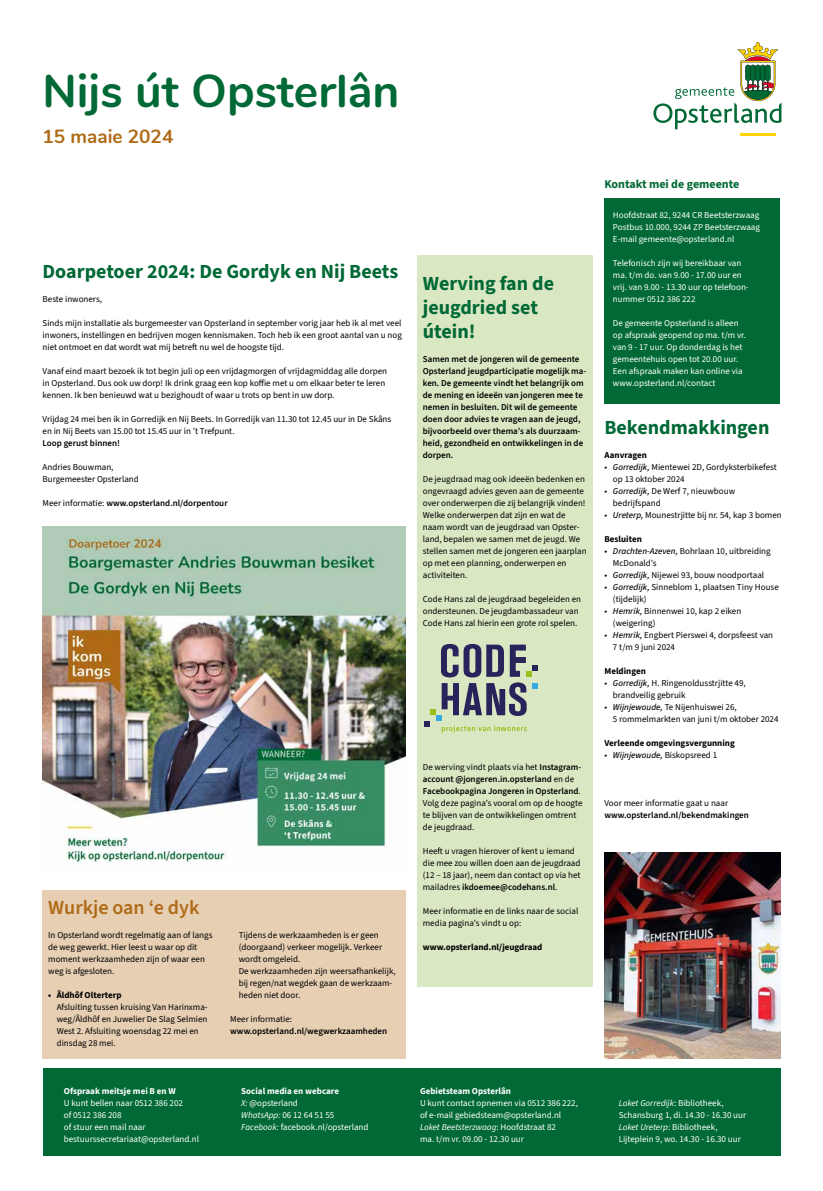
<style>
.page{position:relative;width:823px;height:1191px;background:#fff}
.page>*{position:absolute;margin:0;border:0;box-sizing:border-box;transform-origin:0 0}
.t1{font:700 46px "Nunito";color:#006935}
.t2{font:700 20px/24px "Source Sans 3";color:#006935}
.t3{font:600 20px "Source Sans 3";color:#af6a15}
.t4{font:700 19px "Nunito";color:#af6a15}
.t5{font:700 12px "Source Sans 3";color:#006935}
.t6{font:9px/12px "Source Sans 3";color:#000}
.t7{font:9px/12px "Source Sans 3";color:#fff}
.t8{font:600 9px/12px "Source Sans 3";color:#000}
.t9{font:700 9px "Source Sans 3";color:#000}
.t10{font:700 9px "Source Sans 3";color:#fff}
.t11{font:italic 500 9px "Source Sans 3";color:#000}
.s1{font-weight:400}
.s2{font-weight:700}
.s3{font-style:italic}
.s4{font-weight:600}
.s5{font-weight:500;font-style:italic}
.s6{font-weight:400;font-style:normal}
</style>
<div class="page">
<div style="left:43px;top:890px;width:362px;height:168px;background:#e6cfb3"></div>
<div style="left:43px;top:1067px;width:737px;height:88px;background:#006935"></div>
<hr style="left:740px;top:133px;width:35px;height:3px;background:#ffd300">
<svg style="left:653px;top:42px;width:128px;height:87px"></svg>
<div style="left:604px;top:198px;width:176px;height:206px;background:#006935"></div>
<div style="left:417px;top:255px;width:175px;height:731px;background:#dae7c3"></div>
<img style="left:604px;top:852px;width:176px;height:206px">
<svg style="left:424px;top:644px;width:113px;height:88px"></svg>
<img style="left:43px;top:526px;width:362px;height:339px">
<h1 class="t1" style="left:43px;top:58px;width:358px">Nijs út Opsterlân</h1>
<h3 class="t4" style="left:43px;top:122px;width:132px">15 maaie 2024</h3>
<h2 class="t2" style="left:43px;top:260px;width:357px">Doarpetoer 2024: De Gordyk en Nij Beets</h2>
<p class="t6" style="left:43px;top:293px;width:61px">Beste inwoners,</p>
<p class="t6" style="left:43px;top:317px;width:360px;text-align:justify">Sinds mijn installatie als burgemeester van Opsterland in september vorig jaar heb ik al met veel inwoners, instellingen en bedrijven mogen kennismaken. Toch heb ik een groot aantal van u nog niet ontmoet en dat wordt wat mij betreft nu wel de hoogste tijd.</p>
<p class="t6" style="left:43px;top:365px;width:346px">Vanaf eind maart bezoek ik tot begin juli op een vrijdagmorgen of vrijdagmiddag alle dorpen in Opsterland. Dus ook uw dorp! Ik drink graag een kop koffie met u om elkaar beter te leren kennen. Ik ben benieuwd wat u bezighoudt of waar u trots op bent in uw dorp.</p>
<p class="t6" style="left:43px;top:413px;width:350px">Vrijdag 24 mei ben ik in Gorredijk en Nij Beets. In Gorredijk van 11.30 tot 12.45 uur in De Skâns en in Nij Beets van 15.00 tot 15.45 uur in ’t Trefpunt.</p>
<p class="t8" style="left:43px;top:437px;width:79px">Loop gerust binnen!</p>
<p class="t6" style="left:43px;top:461px;width:98px">Andries Bouwman,<br>Burgemeester Opsterland</p>
<p class="t8" style="left:43px;top:497px;width:186px"><span class="s1">Meer informatie:</span> www.opsterland.nl/dorpentour</p>
<h2 class="t3" style="left:48px;top:894px;width:153px">Wurkje oan ‘e dyk</h2>
<p class="t6" style="left:48px;top:929px;width:166px">In Opsterland wordt regelmatig aan of langs de weg gewerkt. Hier leest u waar op dit moment werkzaamheden zijn of waar een weg is afgesloten.</p>
<p class="t9" style="left:48px;top:989px;width:75px">• Âldhôf Olterterp</p>
<p class="t6" style="left:57px;top:1001px;width:152px">Afsluiting tussen kruising Van Harinxma&shy;weg/Âldhôf en Juwelier De Slag Selmien West 2. Afsluiting woensdag 22 mei en dinsdag 28 mei.</p>
<p class="t10" style="left:64px;top:1085px;width:113px">Ofspraak meitsje mei B en W</p>
<p class="t7" style="left:64px;top:1097px;width:136px">U kunt bellen naar 0512 386 202<br>of 0512 386 208<br>of stuur een mail naar bestuurssecretariaat@opsterland.nl</p>
<p class="t6" style="left:238px;top:929px;width:158px">Tijdens de werkzaamheden is er geen (doorgaand) verkeer mogelijk. Verkeer wordt omgeleid.<br>De werkzaamheden zijn weersafhankelijk, bij regen/nat wegdek gaan de werkzaam&shy;heden niet door.</p>
<p class="t6" style="left:230px;top:1013px;width:63px">Meer informatie:</p>
<p class="t8" style="left:230px;top:1025px;width:158px">www.opsterland.nl/wegwerkzaamheden</p>
<p class="t7" style="left:241px;top:1085px;width:129px"><span class="s2">Social media en webcare<br></span><span class="s3">X:</span> @opsterland<br><span class="s3">WhatsApp:</span> 06 12 64 51 55<br><span class="s3">Facebook:</span> facebook.nl/opsterland</p>
<h2 class="t2" style="left:422px;top:272px;width:133px">Werving fan de jeugdried set útein!</h2>
<p class="t8" style="left:422px;top:353px;width:165px">Samen met de jongeren wil de gemeente Opsterland jeugdparticipatie mogelijk ma&shy;ken. De gemeente vindt het belangrijk om de mening en ideeën van jongeren mee te nemen in besluiten. Dit wil de gemeente doen door advies te vragen aan de jeugd, bijvoorbeeld over thema’s als duurzaam&shy;heid, gezondheid en ontwikkelingen in de dorpen.</p>
<p class="t6" style="left:422px;top:473px;width:165px">De jeugdraad mag ook ideeën bedenken en ongevraagd advies geven aan de gemeente over onderwerpen die zij belangrijk vinden!<br>Welke onderwerpen dat zijn en wat de naam wordt van de jeugdraad van Opster&shy;land, bepalen we samen met de jeugd. We stellen samen met de jongeren een jaarplan op met een planning, onderwerpen en activiteiten.</p>
<p class="t6" style="left:422px;top:593px;width:160px">Code Hans zal de jeugdraad begeleiden en ondersteunen. De jeugdambassadeur van<br>Code Hans zal hierin een grote rol spelen.</p>
<p class="t6" style="left:422px;top:761px;width:161px">De werving vindt plaats via het <span class="s4">Instagram&shy;account @jongeren.in.opsterland</span> en de <span class="s4">Facebookpagina Jongeren in Opsterland</span>.<br>Volg deze pagina’s vooral om op de hoogte te blijven van de ontwikkelingen omtrent de jeugdraad.</p>
<p class="t6" style="left:422px;top:845px;width:159px">Heeft u vragen hierover of kent u iemand die mee zou willen doen aan de jeugdraad (12 – 18 jaar), neem dan contact op via het mailadres <span class="s4">ikdoemee@codehans.nl</span>.</p>
<p class="t6" style="left:422px;top:905px;width:157px">Meer informatie en de links naar de social media pagina’s vindt u op:</p>
<p class="t9" style="left:422px;top:941px;width:121px">www.opsterland.nl/jeugdraad</p>
<h3 class="t5" style="left:604px;top:176px;width:136px">Kontakt mei de gemeente</h3>
<p class="t7" style="left:612px;top:209px;width:148px;text-align:justify">Hoofdstraat 82, 9244 CR Beetsterzwaag Postbus 10.000, 9244 ZP Beetsterzwaag E-mail gemeente@opsterland.nl</p>
<p class="t7" style="left:612px;top:257px;width:137px">Telefonisch zijn wij bereikbaar van ma. t/m do. van 9.00 - 17.00 uur en vrij. van 9.00 - 13.30 uur op telefoon&shy;nummer 0512 386 222</p>
<p class="t7" style="left:612px;top:317px;width:135px">De gemeente Opsterland is alleen op afspraak geopend op ma. t/m vr. van 9 - 17 uur. Op donderdag is het gemeentehuis open tot 20.00 uur.<br>Een afspraak maken kan online via www.opsterland.nl/contact</p>
<h2 class="t2" style="left:604px;top:416px;width:166px">Bekendmakkingen</h2>
<p class="t9" style="left:604px;top:449px;width:44px">Aanvragen</p>
<p class="t6" style="left:612px;top:461px;width:165px;text-indent:-9px"><span class="s5">• Gorredijk,</span> Mientewei 2D, Gordyksterbikefest op 13 oktober 2024</p>
<p class="t6" style="left:612px;top:485px;width:124px;text-indent:-9px"><span class="s5">• Gorredijk,</span> De Werf 7, nieuwbouw bedrijfspand</p>
<p class="t6" style="left:604px;top:509px;width:179px"><span class="s5">• Ureterp,</span> Mounestrjitte bij nr. 54, kap 3 bomen</p>
<p class="t9" style="left:604px;top:533px;width:39px">Besluiten</p>
<p class="t6" style="left:612px;top:545px;width:159px;text-indent:-9px"><span class="s5">• Drachten-Azeven,</span> Bohrlaan 10, uitbreiding<br>McDonald’s</p>
<p class="t6" style="left:604px;top:569px;width:161px"><span class="s5">• Gorredijk,</span> Nijewei 93, bouw noodportaal</p>
<p class="t6" style="left:612px;top:581px;width:167px;text-indent:-9px"><span class="s5">• Gorredijk,</span> Sinneblom 1, plaatsen Tiny House (tijdelijk)</p>
<p class="t6" style="left:612px;top:605px;width:130px;text-indent:-9px"><span class="s5">• Hemrik,</span> Binnenwei 10, kap 2 eiken (weigering)</p>
<p class="t6" style="left:612px;top:629px;width:162px;text-indent:-9px"><span class="s5">• Hemrik,</span> Engbert Pierswei 4, dorpsfeest van<br>7 t/m 9 juni 2024</p>
<p class="t9" style="left:604px;top:665px;width:43px">Meldingen</p>
<p class="t6" style="left:612px;top:677px;width:134px;text-indent:-9px"><span class="s5">• Gorredijk,</span> H. Ringenoldusstrjitte 49, brandveilig gebruik</p>
<p class="t6" style="left:612px;top:701px;width:167px;text-indent:-9px"><span class="s5">• Wijnjewoude,</span> Te Nijenhuiswei 26,<br>5 rommelmarkten van juni t/m oktober 2024</p>
<p class="t9" style="left:604px;top:737px;width:132px">Verleende omgevingsvergunning</p>
<p class="t11" style="left:604px;top:749px;width:114px">• Wijnjewoude, <span class="s6">Biskopsreed 1</span></p>
<p class="t6" style="left:604px;top:797px;width:125px">Voor meer informatie gaat u naar</p>
<p class="t8" style="left:604px;top:809px;width:146px">www.opsterland.nl/bekendmakingen</p>
<p class="t10" style="left:420px;top:1085px;width:92px">Gebietsteam Opsterlân</p>
<p class="t7" style="left:420px;top:1097px;width:159px">U kunt contact opnemen via 0512 386 222, of e-mail gebiedsteam@opsterland.nl <span class="s3">Loket Beetsterzwaag</span>: Hoofdstraat 82<br>ma. t/m vr. 09.00 - 12.30 uur</p>
<p class="t7" style="left:618px;top:1097px;width:129px"><span class="s3">Loket Gorredijk</span>: Bibliotheek,<br>Schansburg 1, di. 14.30 - 16.30 uur<br><span class="s3">Loket Ureterp</span>: Bibliotheek,<br>Lijteplein 9, wo. 14.30 - 16.30 uur</p>
</div>
